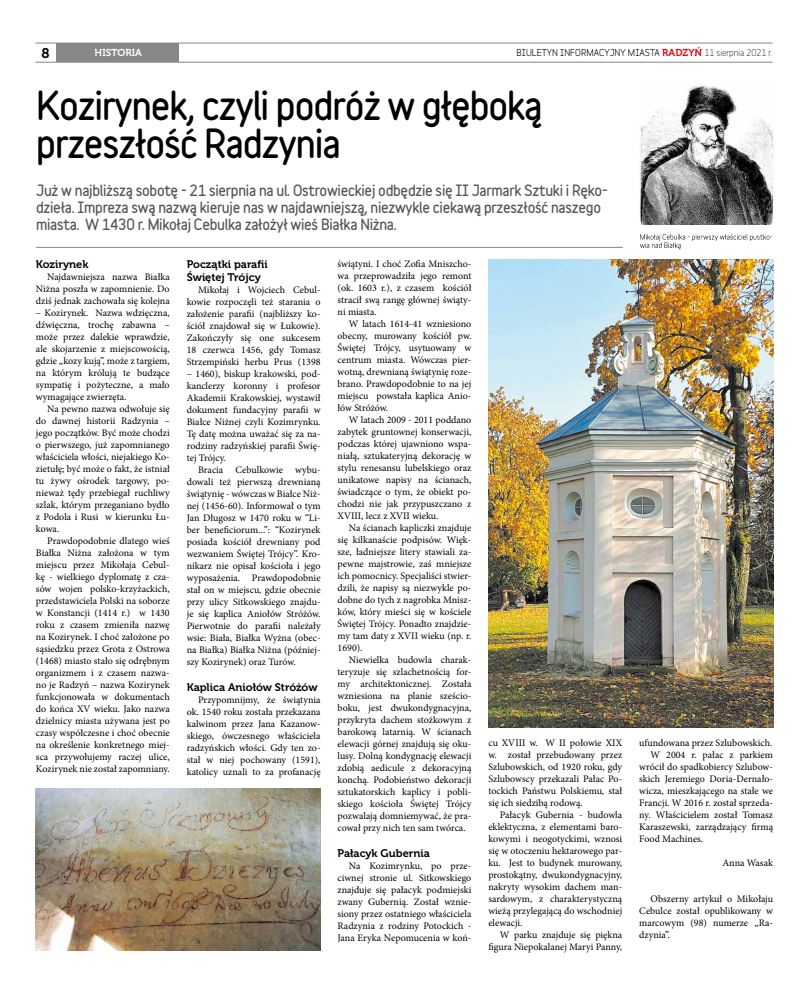
<style>
.page{position:relative;width:808px;height:993px;background:#fff}
.page>*{position:absolute;margin:0;border:0;box-sizing:border-box;transform-origin:0 0}
.t1{font:900 36px/38px "Variable";letter-spacing:-.03em;color:#000}
.t2{font:900 14px/17px "Variable";letter-spacing:-.02em;color:#575756}
.t3{font:14px "Museo 700";color:#000}
.t4{font:11px/13.2px "Museo 700";color:#000}
.t5{font:10px/12px "Minion Pro";color:#000;text-align:justify}
.t6{font:10px "Museo 700";color:#fff}
.t7{font:700 9px "Variable";color:#000}
.s1{font-family:"Museo 700";font-weight:400;font-size:10px;color:#e30613}
.s2{font-weight:400}
</style>
<div class="page">
<div style="left:56px;top:43px;width:123px;height:19px;background:#878787"></div>
<hr style="left:35px;top:43px;width:737px;height:1px;background:#878787">
<hr style="left:35px;top:62px;width:737px;height:1px;background:#878787">
<hr style="left:36px;top:247px;width:587px;height:1px;background:#878787">
<svg style="left:640px;top:234px;width:132px;height:15px"></svg>
<img style="left:640px;top:86px;width:133px;height:139px">
<img style="left:35px;top:788px;width:285px;height:162px">
<img style="left:488px;top:259px;width:285px;height:467px">
<h2 class="t3" style="left:42px;top:45px;width:10px">8</h2>
<p class="t6" style="left:95px;top:47px;width:49px">HISTORIA</p>
<p class="t7" style="left:517px;top:45px;width:257px">BIULETYN INFORMACYJNY MIASTA <span class="s1">RADZYŃ</span> <span class="s2">11 sierpnia 2021 r.</span></p>
<h1 class="t1" style="left:36px;top:86px;width:508px">Kozirynek, czyli podróż w głęboką przeszłość Radzynia</h1>
<p class="t2" style="left:36px;top:181px;width:573px">Już w najbliższą sobotę - 21 sierpnia na ul. Ostrowieckiej odbędzie się II Jarmark Sztuki i Ręko&shy;dzieła. Impreza swą nazwą kieruje nas w najdawniejszą, niezwykle ciekawą przeszłość naszego miasta. W 1430 r. Mikołaj Cebulka założył wieś Białka Niżna.</p>
<p class="t4" style="left:36px;top:257px;width:54px">Kozirynek</p>
<p class="t5" style="left:36px;top:270px;width:135px;text-indent:11px">Najdawniejsza nazwa Białka Niżna poszła w zapomnienie. Do dziś jednak zachowała się kolejna</p>
<p class="t5" style="left:36px;top:306px;width:135px">– Kozirynek. Nazwa wdzięczna, dźwięczna, trochę zabawna – może przez dalekie wprawdzie, ale skojarzenie z miejscowością, gdzie „kozy kują”, może z targiem, na którym królują te budzące sympatię i pożyteczne, a mało wymagające zwierzęta.</p>
<p class="t5" style="left:36px;top:402px;width:135px;text-indent:11px">Na pewno nazwa odwołuje się do dawnej historii Radzynia – jego początków. Być może chodzi o pierwszego, już zapomnianego właściciela włości, niejakiego Ko&shy;zietułę; być może o fakt, że istniał tu żywy ośrodek targowy, po&shy;nieważ tędy przebiegał ruchliwy szlak, którym przeganiano bydło z Podola i Rusi w kierunku Łu&shy;kowa.</p>
<p class="t5" style="left:36px;top:534px;width:135px;text-indent:11px">Prawdopodobnie dlatego wieś Białka Niżna założona w tym miejscu przez Mikołaja Cebul&shy;kę - wielkiego dyplomatę z cza&shy;sów wojen polsko-krzyżackich, przedstawiciela Polski na soborze w Konstancji (1414 r.) w 1430 roku z czasem zmieniła nazwę na Kozirynek. I choć założone po sąsiedzku przez Grota z Ostrowa (1468) miasto stało się odrębnym organizmem i z czasem nazwa&shy;no je Radzyń – nazwa Kozirynek funkcjonowała w dokumentach do końca XV wieku. Jako nazwa dzielnicy miasta używana jest po czasy współczesne i choć obecnie na określenie konkretnego miej&shy;sca przywołujemy raczej ulice, Kozirynek nie został zapomniany.</p>
<p class="t4" style="left:187px;top:257px;width:82px">Początki parafii<br>Świętej Trójcy</p>
<p class="t5" style="left:187px;top:284px;width:135px;text-indent:11px">Mikołaj i Wojciech Cebul&shy;kowie rozpoczęli też starania o założenie parafii (najbliższy ko&shy;ściół znajdował się w Łukowie).<br>Zakończyły się one sukcesem 18 czerwca 1456, gdy Tomasz Strzempiński herbu Prus (1398</p>
<p class="t5" style="left:187px;top:368px;width:135px">– 1460), biskup krakowski, pod&shy;kanclerzy koronny i profesor Akademii Krakowskiej, wystawił dokument fundacyjny parafii w Białce Niżnej czyli Kozimrynku.<br>Tę datę można uważać się za na&shy;rodziny radzyńskiej parafii Świę&shy;tej Trójcy.</p>
<p class="t5" style="left:187px;top:464px;width:135px;text-indent:11px">Bracia Cebulkowie wybu&shy;dowali też pierwszą drewnianą świątynię - wówczas w Białce Niż&shy;nej (1456-60). Informował o tym Jan Długosz w 1470 roku w “Li&shy;ber beneficiorum...”: “Kozirynek posiada kościół drewniany pod wezwaniem Świętej Trójcy”. Kro&shy;nikarz nie opisał kościoła i jego wyposażenia. Prawdopodobnie stał on w miejscu, gdzie obecnie przy ulicy Sitkowskiego znajdu&shy;je się kaplica Aniołów Stróżów.<br>Pierwotnie do parafii należały wsie: Biała, Białka Wyżna (obec&shy;na Białka) Białka Niżna (później&shy;szy Kozirynek) oraz Turów.</p>
<p class="t4" style="left:187px;top:680px;width:132px">Kaplica Aniołów Stróżów</p>
<p class="t5" style="left:187px;top:693px;width:135px;text-indent:11px">Przypomnijmy, że świątynia ok. 1540 roku została przekazana kalwinom przez Jana Kazanow&shy;skiego, ówczesnego właściciela radzyńskich włości. Gdy ten zo&shy;stał w niej pochowany (1591), katolicy uznali to za profanację</p>
<p class="t5" style="left:338px;top:257px;width:135px">świątyni. I choć Zofia Mniszcho&shy;wa przeprowadziła jego remont (ok. 1603 r.), z czasem kościół stracił swą rangę głównej świąty&shy;ni miasta.</p>
<p class="t5" style="left:338px;top:317px;width:135px;text-indent:11px">W latach 1614-41 wzniesiono obecny, murowany kościół pw.<br>Świętej Trójcy, usytuowany w centrum miasta. Wówczas pier&shy;wotną, drewnianą świątynię roze&shy;brano. Prawdopodobnie to na jej miejscu powstała kaplica Anio&shy;łów Stróżów.</p>
<p class="t5" style="left:338px;top:413px;width:135px;text-indent:11px">W latach 2009 - 2011 poddano zabytek gruntownej konserwacji, podczas której ujawniono wspa&shy;niałą, sztukateryjną dekorację w stylu renesansu lubelskiego oraz unikatowe napisy na ścianach, świadczące o tym, że obiekt po&shy;chodzi nie jak przypuszczano z XVIII, lecz z XVII wieku.</p>
<p class="t5" style="left:338px;top:521px;width:135px;text-indent:11px">Na ścianach kapliczki znajduje się kilkanaście podpisów. Więk&shy;sze, ładniejsze litery stawiali za&shy;pewne majstrowie, zaś mniejsze ich pomocnicy. Specjaliści stwier&shy;dzili, że napisy są niezwykle po&shy;dobne do tych z nagrobka Mnisz&shy;ków, który mieści się w kościele Świętej Trójcy. Ponadto znajdzie&shy;my tam daty z XVII wieku (np. r.<br>1690).</p>
<p class="t5" style="left:338px;top:653px;width:135px;text-indent:11px">Niewielka budowla charak&shy;teryzuje się szlachetnością for&shy;my architektonicznej. Została wzniesiona na planie sześcio&shy;boku, jest dwukondygnacyjna, przykryta dachem stożkowym z barokową latarnią. W ścianach elewacji górnej znajdują się oku&shy;lusy. Dolną kondygnację elewacji zdobią aedicule z dekoracyjną konchą. Podobieństwo dekoracji sztukatorskich kaplicy i pobli&shy;skiego kościoła Świętej Trójcy pozwalają domniemywać, że pra&shy;cował przy nich ten sam twórca.</p>
<p class="t4" style="left:338px;top:846px;width:94px">Pałacyk Gubernia</p>
<p class="t5" style="left:338px;top:859px;width:135px;text-indent:11px">Na Kozimrynku, po prze&shy;ciwnej stronie ul. Sitkowskiego znajduje się pałacyk podmiejski zwany Gubernią. Został wznie&shy;siony przez ostatniego właściciela Radzynia z rodziny Potockich - Jana Eryka Nepomucenia w koń-</p>
<p class="t5" style="left:488px;top:736px;width:135px">cu XVIII w. W II połowie XIX w. został przebudowany przez Szlubowskich, od 1920 roku, gdy Szlubowscy przekazali Pałac Po&shy;tockich Państwu Polskiemu, stał się ich siedzibą rodową.</p>
<p class="t5" style="left:488px;top:808px;width:135px;text-indent:11px">Pałacyk Gubernia - budowla eklektyczna, z elementami baro&shy;kowymi i neogotyckimi, wznosi się w otoczeniu hektarowego par&shy;ku. Jest to budynek murowany, prostokątny, dwukondygnacyjny, nakryty wysokim dachem man&shy;sardowym, z charakterystyczną wieżą przylegającą do wschodniej elewacji.</p>
<p class="t5" style="left:488px;top:928px;width:135px;text-align:right">W parku znajduje się piękna figura Niepokalanej Maryi Panny,</p>
<p class="t5" style="left:639px;top:736px;width:135px">ufundowana przez Szlubowskich.</p>
<p class="t5" style="left:650px;top:748px;width:124px">W 2004 r. pałac z parkiem</p>
<p class="t5" style="left:639px;top:760px;width:135px">wrócił do spadkobiercy Szlubow-</p>
<p class="t5" style="left:639px;top:772px;width:135px">skich Jeremiego Doria-Dernało-</p>
<p class="t5" style="left:639px;top:784px;width:135px">wicza, mieszkającego na stałe we</p>
<p class="t5" style="left:639px;top:796px;width:135px">Francji. W 2016 r. został sprzeda-</p>
<p class="t5" style="left:639px;top:808px;width:135px">ny. Właścicielem został Tomasz</p>
<p class="t5" style="left:639px;top:820px;width:135px">Karaszewski, zarządzający firmą</p>
<p class="t5" style="left:639px;top:832px;width:65px">Food Machines.</p>
<p class="t5" style="left:722px;top:856px;width:52px">Anna Wasak</p>
<p class="t5" style="left:639px;top:892px;width:135px;text-indent:11px">Obszerny artykuł o Mikołaju Cebulce został opublikowany w marcowym (98) numerze „Ra&shy;dzynia”.</p>
</div>
